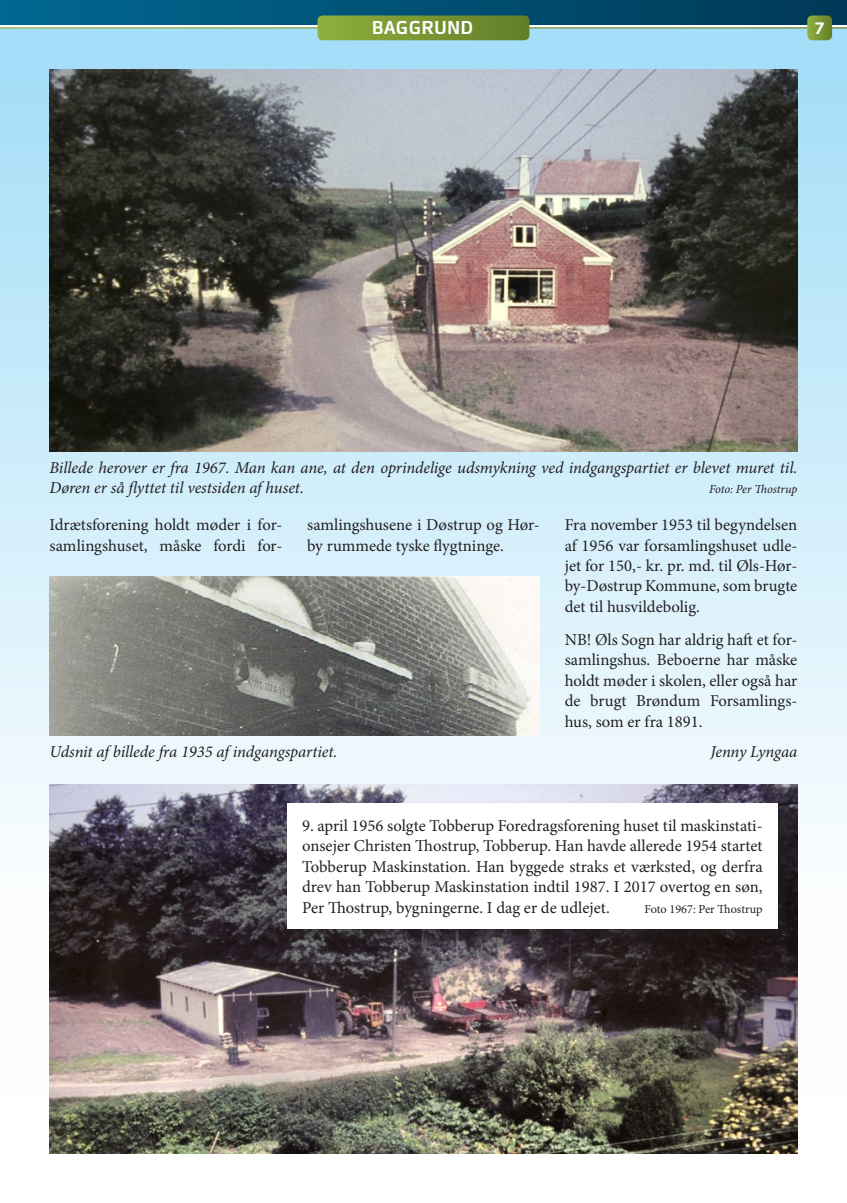
<style>
.page{position:relative;width:847px;height:1203px;background:#fff}
.page>*{position:absolute;margin:0;border:0;box-sizing:border-box;transform-origin:0 0}
.t1{font:700 19.25px "Super Brugsen";letter-spacing:.01em;color:#fff}
.t2{font:16.62px/20.5px "Minion Pro";color:#231f20;text-align:justify}
.t3{font:italic 16.62px/19.2px "Minion Pro";letter-spacing:-.005em;color:#231f20}
.t4{font:700 14.88px "Univia Pro";color:#fff}
.t5{font:12.25px "Minion Pro";color:#231f20}
.t6{font:italic 12.25px "Minion Pro";letter-spacing:-.01em;color:#231f20}
</style>
<div class="page">
<div style="left:0;top:29px;width:847px;height:1071px;background:linear-gradient(to bottom,#a3ddf7,#fff)"></div>
<img style="left:50px;top:784px;width:747px;height:369px">
<img style="left:50px;top:69px;width:747px;height:382px">
<div style="left:282px;top:798px;width:511px;height:147px;background:#231f20;opacity:.25"></div>
<div style="left:285px;top:802px;width:509px;height:144px;background:#231f20;opacity:.4"></div>
<div style="left:287px;top:804px;width:490px;height:125px;background:#fff"></div>
<img style="left:50px;top:576px;width:490px;height:159px">
<div style="left:0;top:0;width:847px;height:25px;background:linear-gradient(to right,#006891,#003957)"></div>
<svg style="left:807px;top:15px;width:25px;height:25px"></svg>
<svg style="left:317px;top:15px;width:212px;height:25px;background:#769435"></svg>
<p class="t1" style="left:372px;top:18px;width:103px">BAGGRUND</p>
<p class="t4" style="left:815px;top:16px;width:10px">7</p>
<p class="t3" style="left:50px;top:458px;width:749px">Billede herover er fra 1967. Man kan ane, at den oprindelige udsmykning ved indgangspartiet er blevet muret til.<br>Døren er så flyttet til vestsiden af huset.</p>
<p class="t6" style="left:709px;top:480px;width:90px">Foto: Per Thostrup</p>
<p class="t2" style="left:50px;top:515px;width:234px">Idrætsforening holdt møder i for&shy;samlingshuset, måske fordi for-</p>
<p class="t2" style="left:307px;top:515px;width:234px">samlingshusene i Døstrup og Hør&shy;by rummede tyske flygtninge.</p>
<p class="t2" style="left:565px;top:515px;width:234px">Fra november 1953 til begyndelsen af 1956 var forsamlingshuset udle&shy;jet for 150,- kr. pr. md. til Øls-Hør&shy;by-Døstrup Kommune, som brugte det til husvildebolig.</p>
<p class="t2" style="left:565px;top:629px;width:234px">NB! Øls Sogn har aldrig haft et for&shy;samlingshus. Beboerne har måske holdt møder i skolen, eller også har de brugt Brøndum Forsamlings&shy;hus, som er fra 1891.</p>
<p class="t3" style="left:710px;top:742px;width:88px">Jenny Lyngaa</p>
<p class="t3" style="left:50px;top:742px;width:289px">Udsnit af billede fra 1935 af indgangspartiet.</p>
<p class="t2" style="left:302px;top:815px;width:462px">9. april 1956 solgte Tobberup Foredragsforening huset til maskinstati&shy;onsejer Christen Thostrup, Tobberup. Han havde allerede 1954 startet Tobberup Maskinstation. Han byggede straks et værksted, og derfra drev han Tobberup Maskinstation indtil 1987. I 2017 overtog en søn, Per Thostrup, bygningerne. I dag er de udlejet.</p>
<p class="t5" style="left:644px;top:901px;width:120px">Foto 1967: Per Thostrup</p>
</div>
